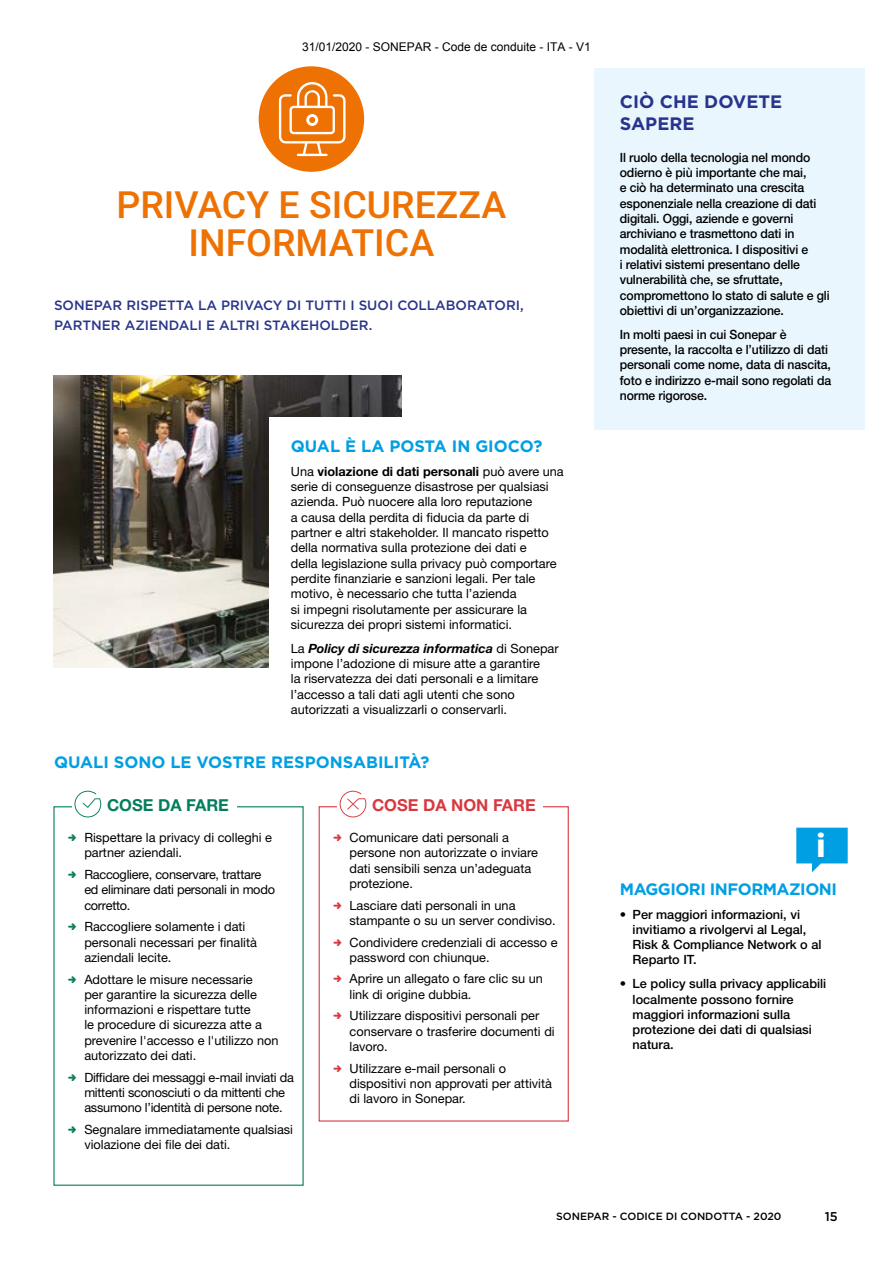
<style>
.page{position:relative;width:893px;height:1263px;background:#fff}
.page>*{position:absolute;margin:0;border:0;box-sizing:border-box;transform-origin:0 0}
.t1{font:500 37.5px/37.8px "Roboto";color:#ee7203;text-align:center}
.t2{font:900 33px "Roboto";color:#fff}
.t3{font:700 18px/21.6px "Gotham";color:#28348b}
.t4{font:700 16.5px "Gotham";letter-spacing:-.005em;color:#009fe3}
.t5{font:700 16.5px "Gotham";letter-spacing:-.03em;color:#009fe3}
.t6{font:700 16.5px "Helvetica Neue LT Std";color:#d83940}
.t7{font:700 16.5px "Helvetica Neue LT Std";color:#047d5c}
.t8{font:500 13.5px/19.5px "Gotham";color:#28348b}
.t9{font:12.75px/15.3px "Helvetica Neue LT Std";color:#000}
.t10{font:500 12.75px/15.3px "Helvetica Neue LT Std";letter-spacing:-.01em;color:#000;scale:.96 1}
.t11{font:500 12.75px/15.3px "Helvetica Neue LT Std";letter-spacing:-.01em;color:#000}
.t12{font:12.75px/15.3px "Helvetica Neue LT Std";letter-spacing:-.02em;color:#000}
.t13{font:500 12.75px "Gotham";color:#000}
.t14{font:12px "Arial";color:#000}
.t15{font:500 10.5px "Gotham";color:#000}
.s1{font-weight:700}
.s2{font-weight:700;font-style:italic}
</style>
<div class="page">
<div style="left:594px;top:68px;width:271px;height:361px;background:#eaf6fe"></div>
<svg style="left:796px;top:828px;width:52px;height:44px"></svg>
<div style="left:319px;top:806px;width:250px;height:315px;border:1px solid #d83940"></div>
<div style="left:337px;top:799px;width:93px;height:21px;background:#fff"></div>
<svg style="left:340px;top:791px;width:26px;height:26px"></svg>
<div style="left:372px;top:799px;width:171px;height:21px;background:#fff"></div>
<svg style="left:74px;top:791px;width:27px;height:26px"></svg>
<div style="left:259px;top:66px;width:105px;height:106px;background:#ee7203;border-radius:50%"></div>
<svg style="left:279px;top:82px;width:67px;height:74px"></svg>
<img style="left:53px;top:375px;width:348px;height:293px">
<div style="left:270px;top:417px;width:298px;height:313px;background:#fff"></div>
<p class="t14" style="left:302px;top:39px;width:290px">31/01/2020 - SONEPAR - Code de conduite - ITA - V1</p>
<h1 class="t1" style="left:117px;top:184px;width:391px">PRIVACY E SICUREZZA<br>INFORMATICA</h1>
<p class="t8" style="left:54px;top:296px;width:471px">SONEPAR RISPETTA LA PRIVACY DI TUTTI I SUOI COLLABORATORI,<br>PARTNER AZIENDALI E ALTRI STAKEHOLDER.</p>
<p class="t4" style="left:291px;top:435px;width:253px">QUAL È LA POSTA IN GIOCO?</p>
<p class="t9" style="left:291px;top:463px;width:274px">Una <span class="s1">violazione di dati personali</span> può avere una serie di conseguenze disastrose per qualsiasi azienda. Può nuocere alla loro reputazione<br>a causa della perdita di fiducia da parte di partner e altri stakeholder. Il mancato rispetto della normativa sulla protezione dei dati e<br>della legislazione sulla privacy può comportare perdite finanziarie e sanzioni legali. Per tale motivo, è necessario che tutta l’azienda<br>si impegni risolutamente per assicurare la sicurezza dei propri sistemi informatici.</p>
<p class="t9" style="left:291px;top:640px;width:269px">La <span class="s2">Policy di sicurezza informatica</span> di Sonepar impone l’adozione di misure atte a garantire<br>la riservatezza dei dati personali e a limitare l’accesso a tali dati agli utenti che sono autorizzati a visualizzarli o conservarli.</p>
<p class="t4" style="left:54px;top:751px;width:377px">QUALI SONO LE VOSTRE RESPONSABILITÀ?</p>
<p class="t7" style="left:107px;top:795px;width:123px">COSE DA FARE</p>
<p class="t9" style="left:84px;top:830px;width:189px">Rispettare la privacy di colleghi e partner aziendali.</p>
<p class="t12" style="left:84px;top:867px;width:192px">Raccogliere, conservare, trattare ed eliminare dati personali in modo corretto.</p>
<p class="t9" style="left:84px;top:919px;width:174px">Raccogliere solamente i dati personali necessari per finalità aziendali lecite.</p>
<p class="t9" style="left:84px;top:971px;width:196px">Adottare le misure necessarie<br>per garantire la sicurezza delle informazioni e rispettare tutte<br>le procedure di sicurezza atte a prevenire l'accesso e l'utilizzo non autorizzato dei dati.</p>
<p class="t12" style="left:84px;top:1069px;width:211px">Diffidare dei messaggi e-mail inviati da mittenti sconosciuti o da mittenti che assumono l’identità di persone note.</p>
<p class="t9" style="left:84px;top:1122px;width:210px">Segnalare immediatamente qualsiasi violazione dei file dei dati.</p>
<p class="t6" style="left:372px;top:795px;width:165px">COSE DA NON FARE</p>
<p class="t9" style="left:349px;top:829px;width:190px">Comunicare dati personali a persone non autorizzate o inviare dati sensibili senza un’adeguata protezione.</p>
<p class="t9" style="left:349px;top:897px;width:208px">Lasciare dati personali in una stampante o su un server condiviso.</p>
<p class="t9" style="left:349px;top:934px;width:210px">Condividere credenziali di accesso e password con chiunque.</p>
<p class="t9" style="left:349px;top:971px;width:195px">Aprire un allegato o fare clic su un link di origine dubbia.</p>
<p class="t9" style="left:349px;top:1008px;width:207px">Utilizzare dispositivi personali per conservare o trasferire documenti di lavoro.</p>
<p class="t9" style="left:349px;top:1060px;width:204px">Utilizzare e-mail personali o dispositivi non approvati per attività di lavoro in Sonepar.</p>
<h3 class="t3" style="left:620px;top:91px;width:164px">CIÒ CHE DOVETE<br>SAPERE</h3>
<p class="t10" style="left:620px;top:150px;width:220px">Il ruolo della tecnologia nel mondo odierno è più importante che mai,<br>e ciò ha determinato una crescita esponenziale nella creazione di dati digitali. Oggi, aziende e governi archiviano e trasmettono dati in modalità elettronica. I dispositivi e<br>i relativi sistemi presentano delle vulnerabilità che, se sfruttate, compromettono lo stato di salute e gli obiettivi di un’organizzazione.</p>
<p class="t10" style="left:620px;top:326px;width:222px">In molti paesi in cui Sonepar è presente, la raccolta e l’utilizzo di dati personali come nome, data di nascita, foto e indirizzo e-mail sono regolati da norme rigorose.</p>
<h2 class="t2" style="left:817px;top:822px;width:11px">i</h2>
<p class="t5" style="left:620px;top:878px;width:219px">MAGGIORI INFORMAZIONI</p>
<p class="t11" style="left:633px;top:906px;width:190px;text-indent:-13px">• Per maggiori informazioni, vi invitiamo a rivolgervi al Legal,<br>Risk &amp; Compliance Network o al<br>Reparto IT.</p>
<p class="t11" style="left:633px;top:976px;width:195px;text-indent:-13px">• Le policy sulla privacy applicabili localmente possono fornire maggiori informazioni sulla protezione dei dati di qualsiasi natura.</p>
<p class="t15" style="left:556px;top:1209px;width:227px">SONEPAR - CODICE DI CONDOTTA - 2020</p>
<p class="t13" style="left:825px;top:1208px;width:14px">15</p>
</div>
